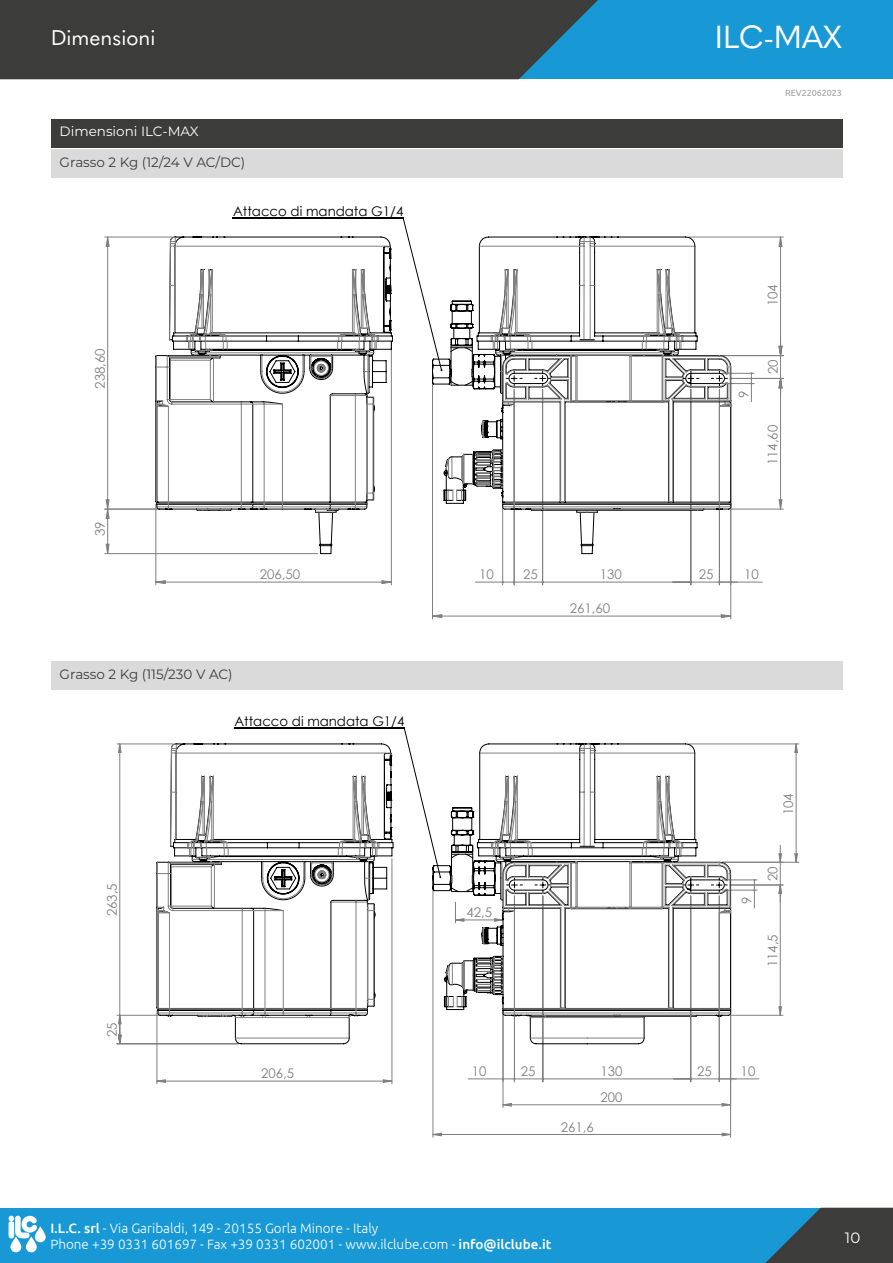
<style>
.page{position:relative;width:893px;height:1263px;background:#fff}
.page>*{position:absolute;margin:0;border:0;box-sizing:border-box;transform-origin:0 0}
.t1{font:31.5px "Quasimoda";color:#fff}
.t2{font:21px "Quasimoda";color:#fff}
.t3{font:15px "Montserrat";color:#fff}
.t4{font:300 13.5px/16.2px "Ubuntu";color:#fff}
.t5{font:13.5px "Montserrat";color:#3c3c3b}
.t6{font:13.5px "Montserrat";color:#fff}
.t7{font:13.35px "Century Gothic";color:#808080}
.t8{font:13.35px "Century Gothic";color:#000}
.t9{font:13.2px "Century Gothic";color:#808080}
.t10{font:13.2px "Century Gothic";color:#000}
.t11{font:9px "Ubuntu";letter-spacing:-.005em;color:#9d9d9c}
.s1{font-weight:500}
</style>
<div class="page">
<div style="left:0;top:0;width:893px;height:79px;background:#1899d6"></div>
<div style="left:0;top:0;width:598px;height:79px;background:#3c3c3b"></div>
<div style="left:0;top:1208px;width:893px;height:55px;background:#1899d6"></div>
<svg style="left:765px;top:1208px;width:128px;height:55px"></svg>
<svg style="left:10px;top:1236px;width:11px;height:16px"></svg>
<svg style="left:26px;top:1236px;width:11px;height:16px"></svg>
<svg style="left:35px;top:1226px;width:11px;height:16px"></svg>
<svg style="left:9px;top:1216px;width:28px;height:22px"></svg>
<hr style="left:543px;top:896px;width:1px;height:186px;background:#808080">
<hr style="left:690px;top:896px;width:1px;height:186px;background:#808080">
<hr style="left:719px;top:896px;width:1px;height:186px;background:#808080">
<hr style="left:433px;top:881px;width:1px;height:256px;background:#808080">
<hr style="left:730px;top:910px;width:1px;height:227px;background:#808080">
<hr style="left:101px;top:744px;width:1px;height:134px;background:#808080">
<hr style="left:117px;top:744px;width:56px;height:1px;background:#808080">
<hr style="left:117px;top:1015px;width:50px;height:1px;background:#808080">
<hr style="left:117px;top:1043px;width:121px;height:1px;background:#808080">
<hr style="left:688px;top:744px;width:111px;height:1px;background:#808080">
<hr style="left:722px;top:862px;width:77px;height:1px;background:#808080">
<hr style="left:157px;top:1011px;width:1px;height:73px;background:#808080">
<hr style="left:392px;top:859px;width:1px;height:225px;background:#808080">
<svg style="left:432px;top:1078px;width:327px;height:58px"></svg>
<svg style="left:118px;top:744px;width:679px;height:299px"></svg>
<svg style="left:157px;top:919px;width:358px;height:163px"></svg>
<svg style="left:156px;top:744px;width:238px;height:301px"></svg>
<svg style="left:156px;top:743px;width:235px;height:295px"></svg>
<svg style="left:432px;top:743px;width:300px;height:302px"></svg>
<svg style="left:446px;top:743px;width:285px;height:295px"></svg>
<svg style="left:450px;top:852px;width:24px;height:41px"></svg>
<svg style="left:104px;top:217px;width:305px;height:345px"></svg>
<hr style="left:731px;top:582px;width:31px;height:1px;background:#808080">
<hr style="left:542px;top:389px;width:1px;height:196px;background:#808080">
<hr style="left:691px;top:389px;width:1px;height:196px;background:#808080">
<hr style="left:719px;top:389px;width:1px;height:196px;background:#808080">
<hr style="left:90px;top:237px;width:1px;height:135px;background:#808080">
<hr style="left:105px;top:553px;width:213px;height:1px;background:#808080">
<hr style="left:722px;top:355px;width:61px;height:1px;background:#808080">
<hr style="left:689px;top:237px;width:94px;height:1px;background:#808080">
<hr style="left:731px;top:509px;width:52px;height:1px;background:#808080">
<hr style="left:730px;top:378px;width:53px;height:1px;background:#808080">
<hr style="left:105px;top:237px;width:67px;height:1px;background:#808080">
<hr style="left:105px;top:509px;width:60px;height:1px;background:#808080">
<hr style="left:156px;top:504px;width:1px;height:81px;background:#808080">
<hr style="left:391px;top:342px;width:1px;height:243px;background:#808080">
<hr style="left:502px;top:505px;width:1px;height:80px;background:#808080">
<hr style="left:514px;top:389px;width:1px;height:196px;background:#808080">
<hr style="left:432px;top:374px;width:1px;height:245px;background:#808080">
<hr style="left:730px;top:505px;width:1px;height:114px;background:#808080">
<svg style="left:106px;top:237px;width:676px;height:317px"></svg>
<svg style="left:106px;top:237px;width:4px;height:273px"></svg>
<svg style="left:155px;top:580px;width:582px;height:38px"></svg>
<svg style="left:155px;top:236px;width:238px;height:318px"></svg>
<svg style="left:155px;top:236px;width:236px;height:276px"></svg>
<svg style="left:431px;top:236px;width:301px;height:318px"></svg>
<svg style="left:446px;top:237px;width:285px;height:275px"></svg>
<svg style="left:450px;top:345px;width:23px;height:41px"></svg>
<div style="left:51px;top:150px;width:792px;height:28px;background:#dadada"></div>
<div style="left:51px;top:661px;width:792px;height:29px;background:#dadada"></div>
<div style="left:51px;top:119px;width:792px;height:28px;background:#3c3c3b"></div>
<h2 class="t2" style="left:51px;top:21px;width:106px">Dimensioni</h2>
<h1 class="t1" style="left:715px;top:13px;width:129px">ILC-MAX</h1>
<p class="t6" style="left:60px;top:122px;width:141px">Dimensioni ILC-MAX</p>
<p class="t5" style="left:60px;top:153px;width:187px">Grasso 2 Kg (12/24 V AC/DC)</p>
<p class="t7" style="left:91px;top:389px;width:42px;rotate:-90deg">238,60</p>
<p class="t7" style="left:91px;top:536px;width:16px;rotate:-90deg">39</p>
<p class="t8" style="left:233px;top:202px;width:172px">Attacco di mandata G1/4</p>
<p class="t7" style="left:260px;top:565px;width:42px">206,50</p>
<p class="t5" style="left:60px;top:664px;width:175px">Grasso 2 Kg (115/230 V AC)</p>
<p class="t9" style="left:103px;top:916px;width:35px;rotate:-90deg">263,5</p>
<p class="t9" style="left:103px;top:1037px;width:16px;rotate:-90deg">25</p>
<p class="t10" style="left:234px;top:712px;width:171px">Attacco di mandata G1/4</p>
<p class="t9" style="left:261px;top:1064px;width:35px">206,5</p>
<p class="t11" style="left:785px;top:88px;width:58px">REV22062023</p>
<p class="t7" style="left:763px;top:306px;width:24px;rotate:-90deg">104</p>
<p class="t7" style="left:734px;top:398px;width:9px;rotate:-90deg">9</p>
<p class="t7" style="left:763px;top:374px;width:16px;rotate:-90deg">20</p>
<p class="t7" style="left:763px;top:465px;width:42px;rotate:-90deg">114,60</p>
<p class="t7" style="left:479px;top:565px;width:16px">10</p>
<p class="t7" style="left:523px;top:565px;width:16px">25</p>
<p class="t7" style="left:600px;top:565px;width:24px">130</p>
<p class="t7" style="left:699px;top:565px;width:16px">25</p>
<p class="t7" style="left:744px;top:565px;width:16px">10</p>
<p class="t7" style="left:570px;top:599px;width:42px">261,60</p>
<p class="t9" style="left:466px;top:903px;width:27px">42,5</p>
<p class="t9" style="left:779px;top:815px;width:24px;rotate:-90deg">104</p>
<p class="t9" style="left:737px;top:904px;width:9px;rotate:-90deg">9</p>
<p class="t9" style="left:763px;top:881px;width:16px;rotate:-90deg">20</p>
<p class="t9" style="left:763px;top:967px;width:35px;rotate:-90deg">114,5</p>
<p class="t9" style="left:472px;top:1062px;width:16px">10</p>
<p class="t9" style="left:521px;top:1062px;width:16px">25</p>
<p class="t9" style="left:601px;top:1062px;width:24px">130</p>
<p class="t9" style="left:697px;top:1062px;width:16px">25</p>
<p class="t9" style="left:741px;top:1062px;width:16px">10</p>
<p class="t9" style="left:601px;top:1088px;width:24px">200</p>
<p class="t9" style="left:561px;top:1117px;width:35px">261,6</p>
<p class="t4" style="left:50px;top:1220px;width:502px"><span class="s1">I.L.C. srl</span> - Via Garibaldi, 149 - 20155 Gorla Minore - Italy<br>Phone +39 0331 601697 - Fax +39 0331 602001 - www.ilclube.com - <span class="s1">info@ilclube.it</span></p>
<p class="t3" style="left:845px;top:1227px;width:17px">10</p>
</div>
